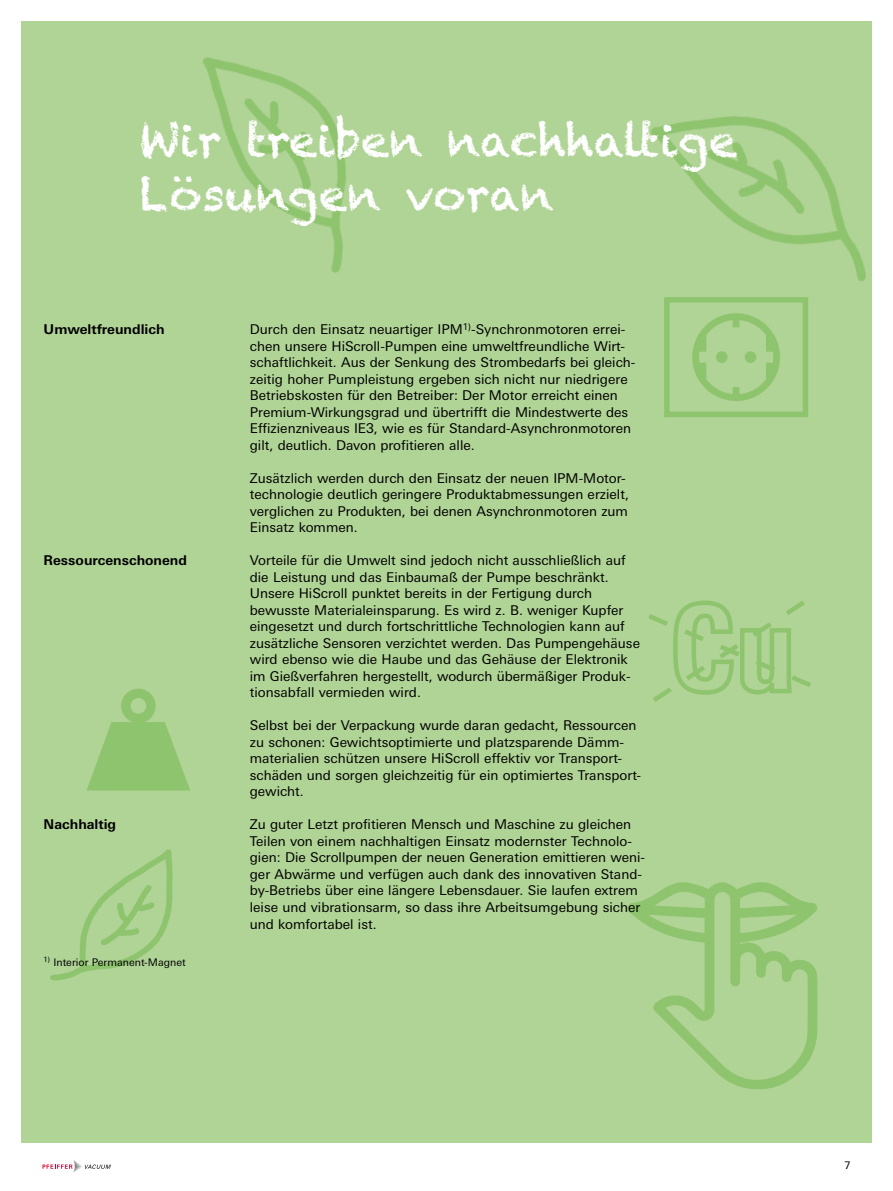
<style>
.page{position:relative;width:893px;height:1191px;background:#fff}
.page>*{position:absolute;margin:0;border:0;box-sizing:border-box;transform-origin:0 0}
.t1{font:45px/54px "Chalkduster";color:#fff}
.t2{font:13.5px/16.5px "Univers Next W1 G";color:#000}
.t3{font:700 13.5px "Univers Next W1 G";color:#000}
.t4{font:10.5px "Univers Next W1 G";color:#000}
</style>
<div class="page">
<svg style="left:43px;top:1160px;width:68px;height:12px"></svg>
<div style="left:21px;top:21px;width:851px;height:1121px;background:#b0d396"></div>
<img style="left:50px;top:849px;width:123px;height:132px">
<img style="left:651px;top:116px;width:215px;height:202px">
<img style="left:202px;top:57px;width:144px;height:216px">
<div style="left:664px;top:297px;width:144px;height:120px;border:5px solid #8fc46e"></div>
<div style="left:692px;top:313px;width:88px;height:88px;background:#8fc46e;border-radius:50%"></div>
<svg style="left:699px;top:320px;width:74px;height:74px"></svg>
<div style="left:716px;top:351px;width:12px;height:12px;background:#8fc46e;border-radius:50%"></div>
<div style="left:745px;top:351px;width:11px;height:12px;background:#8fc46e;border-radius:50%"></div>
<svg style="left:87px;top:688px;width:103px;height:102px"></svg>
<svg style="left:628px;top:882px;width:189px;height:208px"></svg>
<svg style="left:648px;top:600px;width:163px;height:102px"></svg>
<h1 class="t1" style="left:139px;top:113px;width:600px">Wir treiben nachhaltige<br>Lösungen voran</h1>
<p class="t3" style="left:44px;top:321px;width:123px">Umweltfreundlich</p>
<p class="t2" style="left:250px;top:321px;width:387px">Durch den Einsatz neuartiger IPM<sup>1)</sup>-Synchronmotoren errei&shy;chen unsere HiScroll-Pumpen eine umweltfreundliche Wirt&shy;schaftlichkeit. Aus der Senkung des Strombedarfs bei gleich&shy;zeitig hoher Pumpleistung ergeben sich nicht nur niedrigere Betriebskosten für den Betreiber: Der Motor erreicht einen Premium-Wirkungsgrad und übertrifft die Mindestwerte des Effizienzniveaus IE3, wie es für Standard-Asynchronmotoren gilt, deutlich. Davon profitieren alle.</p>
<p class="t2" style="left:250px;top:470px;width:381px">Zusätzlich werden durch den Einsatz der neuen IPM-Motor&shy;technologie deutlich geringere Produktabmessungen erzielt, verglichen zu Produkten, bei denen Asynchronmotoren zum Einsatz kommen.</p>
<p class="t3" style="left:44px;top:552px;width:145px">Ressourcenschonend</p>
<p class="t2" style="left:250px;top:552px;width:392px">Vorteile für die Umwelt sind jedoch nicht ausschließlich auf die Leistung und das Einbaumaß der Pumpe beschränkt.<br>Unsere HiScroll punktet bereits in der Fertigung durch bewusste Materialeinsparung. Es wird z. B. weniger Kupfer eingesetzt und durch fortschrittliche Technologien kann auf zusätzliche Sensoren verzichtet werden. Das Pumpengehäuse wird ebenso wie die Haube und das Gehäuse der Elektronik im Gießverfahren hergestellt, wodurch übermäßiger Produk&shy;tionsabfall vermieden wird.</p>
<p class="t2" style="left:250px;top:717px;width:393px">Selbst bei der Verpackung wurde daran gedacht, Ressourcen zu schonen: Gewichtsoptimierte und platzsparende Dämm&shy;materialien schützen unsere HiScroll effektiv vor Transport&shy;schäden und sorgen gleichzeitig für ein optimiertes Transport&shy;gewicht.</p>
<p class="t3" style="left:44px;top:816px;width:74px">Nachhaltig</p>
<p class="t2" style="left:250px;top:816px;width:397px">Zu guter Letzt profitieren Mensch und Maschine zu gleichen Teilen von einem nachhaltigen Einsatz modernster Technolo&shy;gien: Die Scrollpumpen der neuen Generation emittieren weni&shy;ger Abwärme und verfügen auch dank des innovativen Stand&shy;by-Betriebs über eine längere Lebensdauer. Sie laufen extrem leise und vibrationsarm, so dass ihre Arbeitsumgebung sicher und komfortabel ist.</p>
<p class="t4" style="left:44px;top:956px;width:144px"><sup>1)</sup> Interior Permanent-Magnet</p>
<p class="t4" style="left:844px;top:1159px;width:8px">7</p>
</div>
